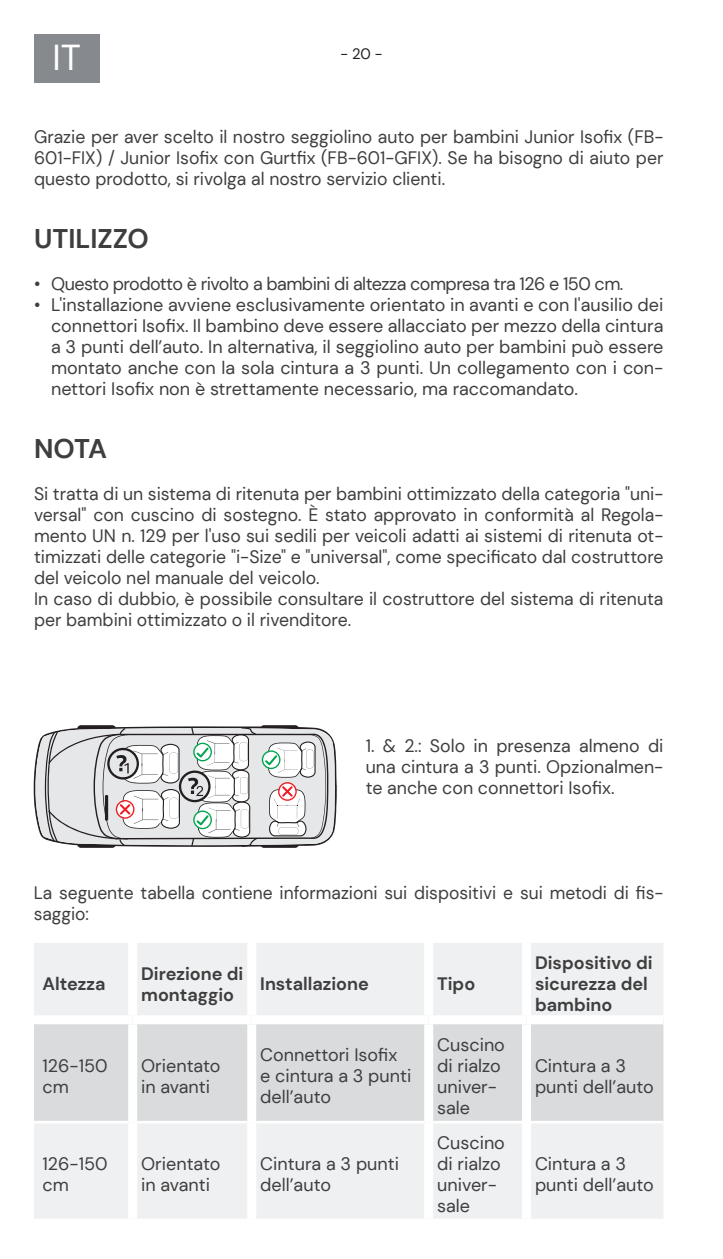
<style>
.page{position:relative;width:723px;height:1259px;background:#fff}
.page>*{position:absolute;margin:0;border:0;box-sizing:border-box;transform-origin:0 0}
.t1{font:36px "DM Sans";color:#fff}
.t2{font:700 27px "DM Sans";color:#3e3e3f}
.t3{font:18px/21px "DM Sans";color:#3e3e3f}
.t4{font:700 18px/21px "DM Sans";color:#3e3e3f}
.t5{font:18px "DM Sans";letter-spacing:-.03em;color:#3e3e3f}
.t6{font:15px "DM Sans";color:#231f20}
</style>
<div class="page">
<div style="left:34px;top:34px;width:65px;height:49px;background:#868a8e"></div>
<div style="left:34px;top:943px;width:629px;height:275px;background:#eff0f1"></div>
<div style="left:34px;top:1024px;width:629px;height:96px;background:#d9dbdc"></div>
<hr style="left:34px;top:1120px;width:94px;height:3px;background:#fff">
<hr style="left:137px;top:1120px;width:110px;height:3px;background:#fff">
<hr style="left:256px;top:1120px;width:168px;height:3px;background:#fff">
<hr style="left:433px;top:1120px;width:89px;height:3px;background:#fff">
<hr style="left:531px;top:1120px;width:132px;height:3px;background:#fff">
<div style="left:128px;top:943px;width:9px;height:72px;background:#fff"></div>
<div style="left:247px;top:943px;width:9px;height:72px;background:#fff"></div>
<div style="left:424px;top:943px;width:9px;height:72px;background:#fff"></div>
<div style="left:522px;top:943px;width:9px;height:72px;background:#fff"></div>
<div style="left:128px;top:1024px;width:9px;height:98px;background:#fff"></div>
<div style="left:247px;top:1024px;width:9px;height:98px;background:#fff"></div>
<div style="left:424px;top:1024px;width:9px;height:98px;background:#fff"></div>
<div style="left:522px;top:1024px;width:9px;height:98px;background:#fff"></div>
<div style="left:128px;top:1122px;width:9px;height:96px;background:#fff"></div>
<div style="left:247px;top:1122px;width:9px;height:96px;background:#fff"></div>
<div style="left:424px;top:1122px;width:9px;height:96px;background:#fff"></div>
<div style="left:522px;top:1122px;width:9px;height:96px;background:#fff"></div>
<div style="left:34px;top:1015px;width:99px;height:9px;background:#fff"></div>
<div style="left:133px;top:1015px;width:119px;height:9px;background:#fff"></div>
<div style="left:252px;top:1015px;width:177px;height:9px;background:#fff"></div>
<div style="left:429px;top:1015px;width:97px;height:9px;background:#fff"></div>
<div style="left:526px;top:1015px;width:137px;height:9px;background:#fff"></div>
<svg style="left:33px;top:725px;width:304px;height:123px"></svg>
<svg style="left:35px;top:727px;width:300px;height:120px"></svg>
<h1 class="t1" style="left:52px;top:35px;width:30px">IT</h1>
<p class="t6" style="left:340px;top:45px;width:44px">- 20 -</p>
<p class="t3" style="left:34px;top:126px;width:631px;text-align:justify">Grazie per aver scelto il nostro seggiolino auto per bambini Junior Isofix (FB-601-FIX) / Junior Isofix con Gurtfix (FB-601-GFIX). Se ha bisogno di aiuto per questo prodotto, si rivolga al nostro servizio clienti.</p>
<h2 class="t2" style="left:34px;top:222px;width:116px">UTILIZZO</h2>
<p class="t5" style="left:34px;top:273px;width:591px">• Questo prodotto è rivolto a bambini di altezza compresa tra 126 e 150 cm.</p>
<p class="t3" style="left:51px;top:294px;width:614px;text-align:justify;text-indent:-17px">• L'installazione avviene esclusivamente orientato in avanti e con l'ausilio dei connettori Isofix. Il bambino deve essere allacciato per mezzo della cintura a 3 punti dell’auto. In alternativa, il seggiolino auto per bambini può essere montato anche con la sola cintura a 3 punti. Un collegamento con i con&shy;nettori Isofix non è strettamente necessario, ma raccomandato.</p>
<h2 class="t2" style="left:34px;top:432px;width:75px">NOTA</h2>
<p class="t3" style="left:34px;top:483px;width:631px">Si tratta di un sistema di ritenuta per bambini ottimizzato della categoria "uni&shy;versal" con cuscino di sostegno. È stato approvato in conformità al Regola&shy;mento UN n. 129 per l'uso sui sedili per veicoli adatti ai sistemi di ritenuta ot&shy;timizzati delle categorie "i-Size" e "universal", come specificato dal costruttore del veicolo nel manuale del veicolo.<br>In caso di dubbio, è possibile consultare il costruttore del sistema di ritenuta per bambini ottimizzato o il rivenditore.</p>
<p class="t3" style="left:366px;top:735px;width:299px;text-align:justify">1. &amp; 2.: Solo in presenza almeno di una cintura a 3 punti. Opzionalmen&shy;te anche con connettori Isofix.</p>
<p class="t3" style="left:34px;top:882px;width:631px">La seguente tabella contiene informazioni sui dispositivi e sui metodi di fis&shy;saggio:</p>
<p class="t4" style="left:43px;top:973px;width:65px">Altezza</p>
<p class="t4" style="left:141px;top:963px;width:104px">Direzione di montaggio</p>
<p class="t4" style="left:260px;top:973px;width:110px">Installazione</p>
<p class="t4" style="left:437px;top:973px;width:40px">Tipo</p>
<p class="t3" style="left:43px;top:1054px;width:67px">126-150 cm</p>
<p class="t3" style="left:141px;top:1054px;width:81px">Orientato in avanti</p>
<p class="t3" style="left:260px;top:1044px;width:153px">Connettori Isofix e cintura a 3 punti dell’auto</p>
<p class="t3" style="left:437px;top:1034px;width:69px">Cuscino di rialzo univer&shy;sale</p>
<p class="t3" style="left:43px;top:1152px;width:67px">126-150 cm</p>
<p class="t3" style="left:141px;top:1152px;width:81px">Orientato in avanti</p>
<p class="t3" style="left:260px;top:1152px;width:140px">Cintura a 3 punti dell’auto</p>
<p class="t3" style="left:437px;top:1131px;width:69px">Cuscino di rialzo univer&shy;sale</p>
<p class="t4" style="left:535px;top:952px;width:119px">Dispositivo di sicurezza del bambino</p>
<p class="t3" style="left:535px;top:1055px;width:120px">Cintura a 3 punti dell’auto</p>
<p class="t3" style="left:535px;top:1152px;width:120px">Cintura a 3 punti dell’auto</p>
</div>
